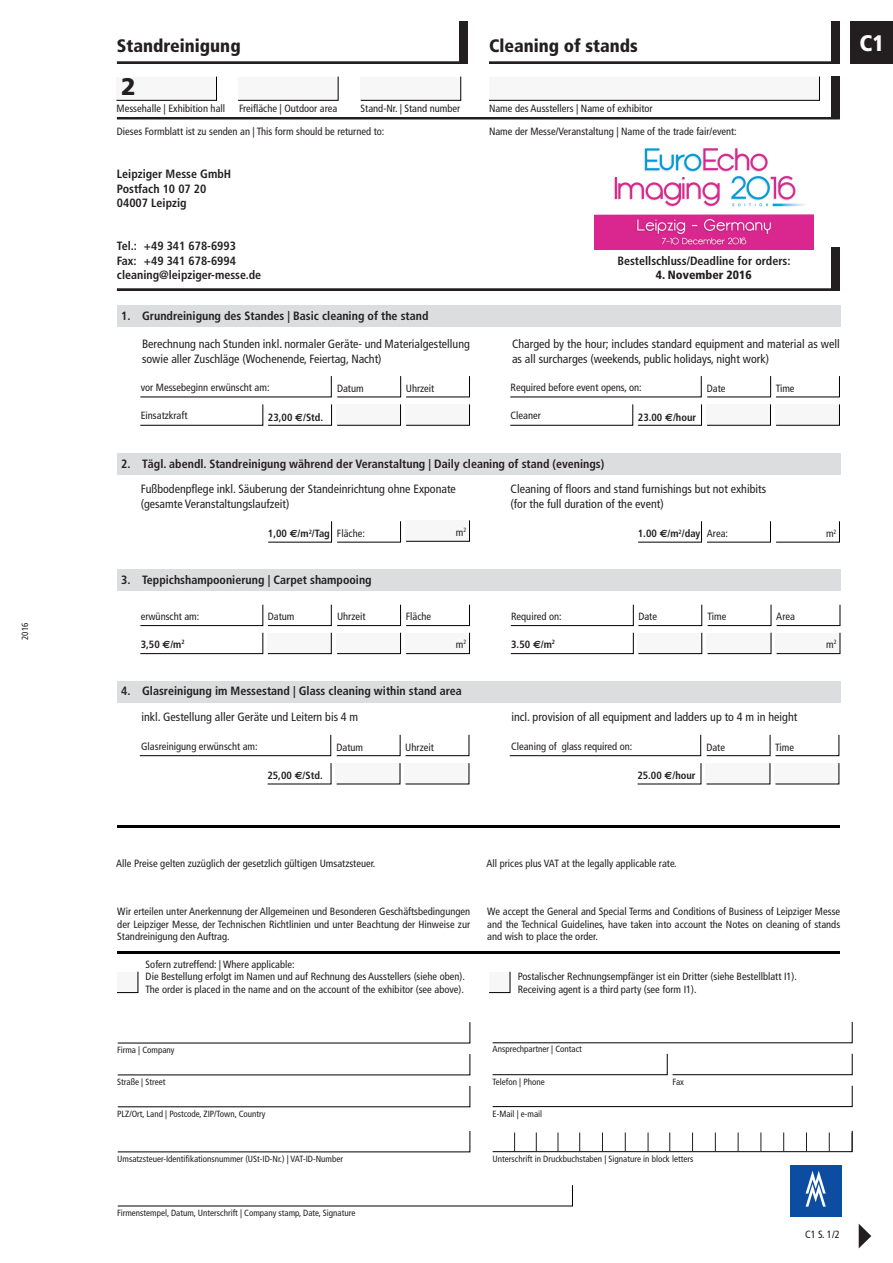
<style>
.page{position:relative;width:893px;height:1263px;background:#fff}
.page>*{position:absolute;margin:0;border:0;box-sizing:border-box;transform-origin:0 0}
.t1{font:900 24px "Frutiger";color:#231f20}
.t2{font:900 condensed 22.5px "Frutiger";color:#fff}
.t3{font:900 condensed 18px "Frutiger";color:#231f20}
.t4{font:condensed 12px/14.4px "Frutiger";color:#231f20}
.t5{font:700 condensed 12px/14.4px "Frutiger";color:#231f20}
.t6{font:900 condensed 12px "Frutiger";color:#231f20}
.t7{font:condensed 10.5px/12.6px "Frutiger";color:#231f20;text-align:justify}
.t8{font:700 condensed 10.5px "Frutiger";color:#231f20}
.t9{font:condensed 9px "Frutiger";color:#231f20}
.s1{font-family:"Euro Sans";font-stretch:normal}
</style>
<div class="page">
<hr style="left:117px;top:62px;width:351px;height:2px;background:#231f20">
<div style="left:459px;top:21px;width:9px;height:43px;background:#231f20"></div>
<hr style="left:489px;top:62px;width:351px;height:2px;background:#231f20">
<div style="left:831px;top:21px;width:9px;height:43px;background:#231f20"></div>
<div style="left:850px;top:21px;width:43px;height:43px;background:#231f20"></div>
<div style="left:790px;top:1165px;width:51px;height:51px;background:#0d4da1"></div>
<svg style="left:806px;top:1171px;width:20px;height:35px"></svg>
<hr style="left:117px;top:117px;width:723px;height:2px;background:#231f20">
<div style="left:831px;top:76px;width:9px;height:43px;background:#231f20"></div>
<hr style="left:117px;top:289px;width:723px;height:2px;background:#231f20">
<div style="left:831px;top:248px;width:9px;height:42px;background:#231f20"></div>
<div style="left:117px;top:306px;width:723px;height:21px;background:#dcdddf"></div>
<div style="left:117px;top:454px;width:723px;height:21px;background:#dcdddf"></div>
<div style="left:117px;top:569px;width:723px;height:22px;background:#dcdddf"></div>
<div style="left:117px;top:681px;width:723px;height:21px;background:#dcdddf"></div>
<svg style="left:116px;top:76px;width:101px;height:25px"></svg>
<svg style="left:238px;top:76px;width:101px;height:25px"></svg>
<svg style="left:360px;top:76px;width:101px;height:25px"></svg>
<svg style="left:489px;top:76px;width:331px;height:25px"></svg>
<hr style="left:117px;top:951px;width:723px;height:3px;background:#000">
<hr style="left:117px;top:825px;width:723px;height:2px;background:#000">
<svg style="left:268px;top:520px;width:202px;height:23px"></svg>
<svg style="left:638px;top:521px;width:202px;height:22px"></svg>
<svg style="left:140px;top:604px;width:330px;height:22px"></svg>
<svg style="left:510px;top:604px;width:331px;height:22px"></svg>
<svg style="left:140px;top:632px;width:330px;height:22px"></svg>
<svg style="left:510px;top:632px;width:331px;height:22px"></svg>
<svg style="left:140px;top:376px;width:330px;height:22px"></svg>
<svg style="left:510px;top:376px;width:330px;height:22px"></svg>
<svg style="left:140px;top:404px;width:330px;height:22px"></svg>
<svg style="left:510px;top:404px;width:330px;height:22px"></svg>
<svg style="left:267px;top:763px;width:203px;height:22px"></svg>
<svg style="left:637px;top:763px;width:203px;height:22px"></svg>
<svg style="left:139px;top:734px;width:331px;height:22px"></svg>
<svg style="left:509px;top:734px;width:331px;height:22px"></svg>
<svg style="left:859px;top:1224px;width:12px;height:24px"></svg>
<svg style="left:492px;top:1021px;width:361px;height:22px"></svg>
<svg style="left:117px;top:1022px;width:354px;height:22px"></svg>
<svg style="left:492px;top:1053px;width:361px;height:22px"></svg>
<svg style="left:117px;top:1054px;width:354px;height:22px"></svg>
<svg style="left:492px;top:1085px;width:361px;height:22px"></svg>
<svg style="left:117px;top:1086px;width:354px;height:21px"></svg>
<svg style="left:117px;top:1131px;width:354px;height:21px"></svg>
<svg style="left:117px;top:1185px;width:456px;height:22px"></svg>
<svg style="left:489px;top:971px;width:22px;height:22px"></svg>
<svg style="left:117px;top:971px;width:22px;height:22px"></svg>
<svg style="left:492px;top:1130px;width:361px;height:22px"></svg>
<img style="left:594px;top:148px;width:219px;height:101px">
<p class="t9" style="left:20px;top:640px;width:19px;rotate:-90deg">2016</p>
<h3 class="t3" style="left:117px;top:35px;width:125px">Standreinigung</h3>
<h3 class="t3" style="left:489px;top:35px;width:150px">Cleaning of stands</h3>
<h2 class="t2" style="left:859px;top:30px;width:26px">C1</h2>
<h1 class="t1" style="left:121px;top:72px;width:16px">2</h1>
<p class="t7" style="left:117px;top:102px;width:110px">Messehalle | Exhibition hall</p>
<p class="t7" style="left:239px;top:102px;width:100px">Freifläche | Outdoor area</p>
<p class="t7" style="left:361px;top:102px;width:101px">Stand-Nr. | Stand number</p>
<p class="t7" style="left:489px;top:102px;width:165px">Name des Ausstellers | Name of exhibitor</p>
<p class="t7" style="left:117px;top:125px;width:269px">Dieses Formblatt ist zu senden an | This form should be returned to:</p>
<p class="t7" style="left:489px;top:125px;width:249px">Name der Messe/Veranstaltung | Name of the trade fair/event:</p>
<p class="t5" style="left:117px;top:167px;width:116px">Leipziger Messe GmbH<br>Postfach 10 07 20<br>04007 Leipzig</p>
<p class="t5" style="left:117px;top:239px;width:146px">Tel.: +49 341 678-6993<br>Fax: +49 341 678-6994 cleaning@leipziger-messe.de</p>
<p class="t5" style="left:617px;top:253px;width:175px">Bestellschluss/Deadline for orders:</p>
<p class="t6" style="left:656px;top:268px;width:97px">4. November 2016</p>
<p class="t5" style="left:121px;top:309px;width:309px">1. Grundreinigung des Standes | Basic cleaning of the stand</p>
<p class="t4" style="left:142px;top:337px;width:329px">Berechnung nach Stunden inkl. normaler Geräte- und Materialgestellung sowie aller Zuschläge (Wochenende, Feiertag, Nacht)</p>
<p class="t4" style="left:512px;top:337px;width:329px">Charged by the hour; includes standard equipment and material as well as all surcharges (weekends, public holidays, night work)</p>
<p class="t7" style="left:141px;top:381px;width:130px">vor Messebeginn erwünscht am:</p>
<p class="t7" style="left:511px;top:381px;width:132px">Required before event opens, on:</p>
<p class="t7" style="left:141px;top:409px;width:48px">Einsatzkraft</p>
<p class="t7" style="left:511px;top:409px;width:32px">Cleaner</p>
<p class="t7" style="left:337px;top:382px;width:28px">Datum</p>
<p class="t7" style="left:406px;top:382px;width:30px">Uhrzeit</p>
<p class="t7" style="left:707px;top:382px;width:20px">Date</p>
<p class="t7" style="left:776px;top:382px;width:20px">Time</p>
<p class="t8" style="left:268px;top:411px;width:57px">23,00 <span class="s1">E</span>/Std.</p>
<p class="t8" style="left:638px;top:411px;width:60px">23.00 <span class="s1">E</span>/hour</p>
<p class="t5" style="left:121px;top:456px;width:485px">2. Tägl. abendl. Standreinigung während der Veranstaltung | Daily cleaning of stand (evenings)</p>
<p class="t4" style="left:141px;top:482px;width:317px">Fußbodenpflege inkl. Säuberung der Standeinrichtung ohne Exponate (gesamte Veranstaltungslaufzeit)</p>
<p class="t4" style="left:511px;top:482px;width:257px">Cleaning of floors and stand furnishings but not exhibits (for the full duration of the event)</p>
<p class="t7" style="left:456px;top:526px;width:12px">m<sup>2</sup></p>
<p class="t8" style="left:268px;top:528px;width:64px">1,00 <span class="s1">E</span>/m<sup>2</sup>/Tag</p>
<p class="t7" style="left:337px;top:527px;width:29px">Fläche:</p>
<p class="t7" style="left:707px;top:527px;width:23px">Area:</p>
<p class="t8" style="left:638px;top:528px;width:64px">1.00 <span class="s1">E</span>/m<sup>2</sup>/day</p>
<p class="t5" style="left:121px;top:572px;width:252px">3. Teppichshampoonierung | Carpet shampooing</p>
<p class="t7" style="left:826px;top:527px;width:12px">m<sup>2</sup></p>
<p class="t7" style="left:268px;top:610px;width:28px">Datum</p>
<p class="t7" style="left:337px;top:610px;width:30px">Uhrzeit</p>
<p class="t7" style="left:638px;top:610px;width:20px">Date</p>
<p class="t7" style="left:707px;top:610px;width:20px">Time</p>
<p class="t7" style="left:406px;top:610px;width:27px">Fläche</p>
<p class="t7" style="left:776px;top:610px;width:20px">Area</p>
<p class="t7" style="left:141px;top:610px;width:60px">erwünscht am:</p>
<p class="t7" style="left:511px;top:610px;width:52px">Required on:</p>
<p class="t8" style="left:141px;top:638px;width:45px">3,50 <span class="s1">E</span>/m<sup>2</sup></p>
<p class="t8" style="left:511px;top:638px;width:45px">3.50 <span class="s1">E</span>/m<sup>2</sup></p>
<p class="t7" style="left:456px;top:638px;width:12px">m<sup>2</sup></p>
<p class="t7" style="left:826px;top:638px;width:12px">m<sup>2</sup></p>
<p class="t5" style="left:121px;top:684px;width:342px">4. Glasreinigung im Messestand | Glass cleaning within stand area</p>
<p class="t4" style="left:142px;top:710px;width:218px">inkl. Gestellung aller Geräte und Leitern bis 4 m</p>
<p class="t4" style="left:511px;top:710px;width:287px">incl. provision of all equipment and ladders up to 4 m in height</p>
<p class="t7" style="left:141px;top:740px;width:118px">Glasreinigung erwünscht am:</p>
<p class="t7" style="left:336px;top:741px;width:28px">Datum</p>
<p class="t7" style="left:405px;top:741px;width:30px">Uhrzeit</p>
<p class="t7" style="left:511px;top:740px;width:123px">Cleaning of glass required on:</p>
<p class="t7" style="left:706px;top:741px;width:20px">Date</p>
<p class="t7" style="left:775px;top:741px;width:20px">Time</p>
<p class="t8" style="left:267px;top:769px;width:57px">25,00 <span class="s1">E</span>/Std.</p>
<p class="t8" style="left:637px;top:769px;width:60px">25.00 <span class="s1">E</span>/hour</p>
<p class="t7" style="left:116px;top:857px;width:261px">Alle Preise gelten zuzüglich der gesetzlich gültigen Umsatzsteuer.</p>
<p class="t7" style="left:487px;top:857px;width:192px">All prices plus VAT at the legally applicable rate.</p>
<p class="t7" style="left:117px;top:905px;width:354px">Wir erteilen unter Anerkennung der Allgemeinen und Besonderen Geschäftsbedingungen der Leipziger Messe, der Technischen Richtlinien und unter Beachtung der Hinweise zur Standreinigung den Auftrag.</p>
<p class="t7" style="left:487px;top:905px;width:354px">We accept the General and Special Terms and Conditions of Business of Leipziger Messe and the Technical Guidelines, have taken into account the Notes on cleaning of stands and wish to place the order.</p>
<p class="t7" style="left:146px;top:958px;width:321px;text-align:left">Sofern zutreffend: | Where applicable:<br>Die Bestellung erfolgt im Namen und auf Rechnung des Ausstellers (siehe oben).<br>The order is placed in the name and on the account of the exhibitor (see above).</p>
<p class="t7" style="left:518px;top:970px;width:281px">Postalischer Rechnungsempfänger ist ein Dritter (siehe Bestellblatt I1).<br>Receiving agent is a third party (see form I1).</p>
<p class="t9" style="left:493px;top:1044px;width:91px">Ansprechpartner | Contact</p>
<p class="t9" style="left:117px;top:1045px;width:59px">Firma | Company</p>
<p class="t9" style="left:117px;top:1077px;width:50px">Straße | Street</p>
<p class="t9" style="left:493px;top:1076px;width:54px">Telefon | Phone</p>
<p class="t9" style="left:673px;top:1076px;width:13px">Fax</p>
<p class="t9" style="left:117px;top:1109px;width:150px">PLZ/Ort, Land | Postcode, ZIP/Town, Country</p>
<p class="t9" style="left:493px;top:1109px;width:51px">E-Mail | e-mail</p>
<p class="t9" style="left:117px;top:1154px;width:227px">Umsatzsteuer-Identifikationsnummer (USt-ID-Nr.) | VAT-ID-Number</p>
<p class="t9" style="left:493px;top:1154px;width:202px">Unterschrift in Druckbuchstaben | Signature in block letters</p>
<p class="t9" style="left:117px;top:1208px;width:240px">Firmenstempel, Datum, Unterschrift | Company stamp, Date, Signature</p>
<p class="t7" style="left:805px;top:1228px;width:36px">C1 S. 1/2</p>
</div>
